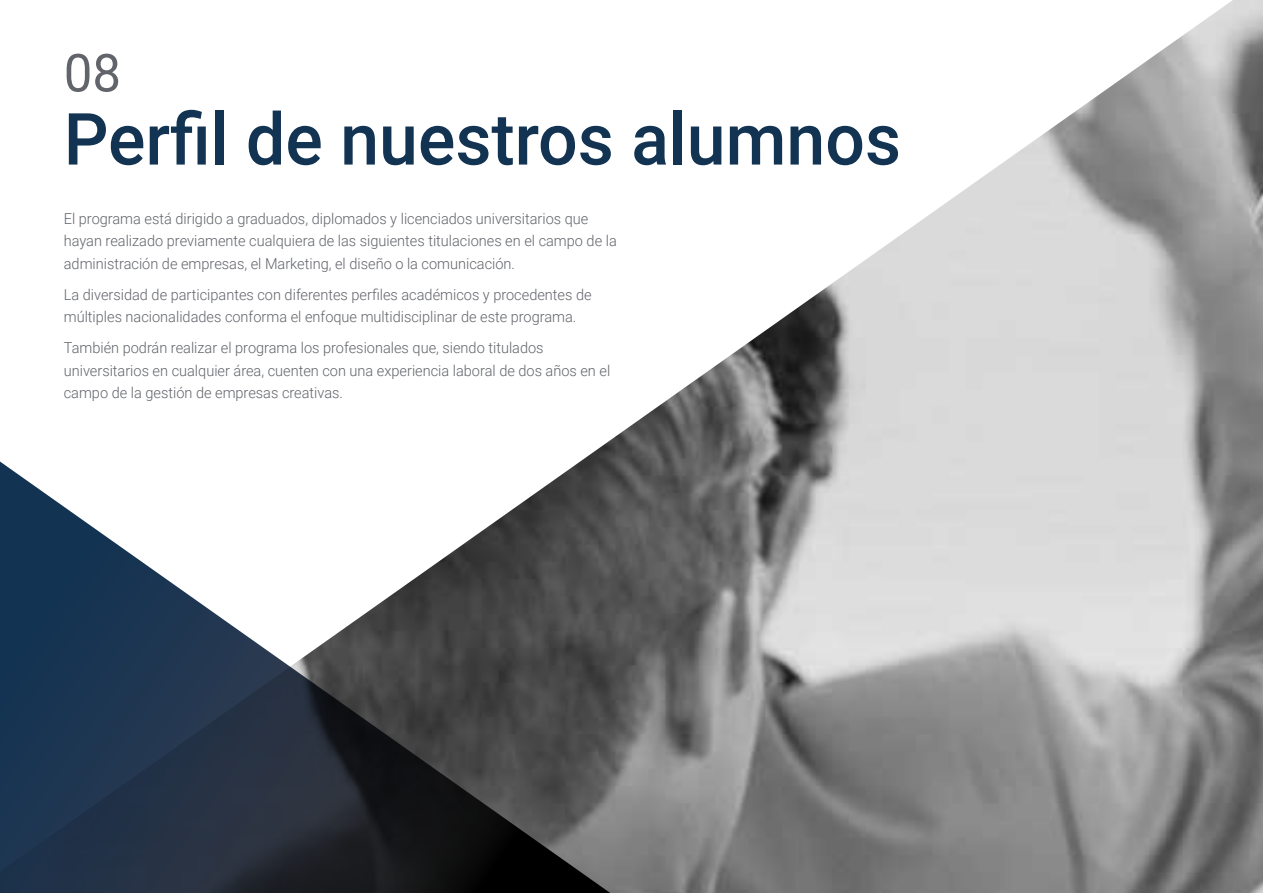
<style>
.page{position:relative;width:1263px;height:893px;background:#fff}
.page>*{position:absolute;margin:0;border:0;box-sizing:border-box;transform-origin:0 0}
.t1{font:500 72px "Roboto";color:#123352}
.t2{font:52.5px "Roboto";color:#61646a}
.t3{font:300 15px/22.5px "Roboto";color:#61646a}
</style>
<div class="page">
<img style="left:602px;top:0;width:661px;height:893px">
<svg style="left:0;top:446px;width:640px;height:447px"></svg>
<h2 class="t2" style="left:64px;top:36px;width:59px">08</h2>
<h1 class="t1" style="left:64px;top:89px;width:839px">Perfil de nuestros alumnos</h1>
<p class="t3" style="left:64px;top:207px;width:554px">El programa está dirigido a graduados, diplomados y licenciados universitarios que hayan realizado previamente cualquiera de las siguientes titulaciones en el campo de la administración de empresas, el Marketing, el diseño o la comunicación.</p>
<p class="t3" style="left:64px;top:283px;width:529px">La diversidad de participantes con diferentes perfiles académicos y procedentes de múltiples nacionalidades conforma el enfoque multidisciplinar de este programa.</p>
<p class="t3" style="left:64px;top:336px;width:548px">También podrán realizar el programa los profesionales que, siendo titulados universitarios en cualquier área, cuenten con una experiencia laboral de dos años en el campo de la gestión de empresas creativas.</p>
</div>
